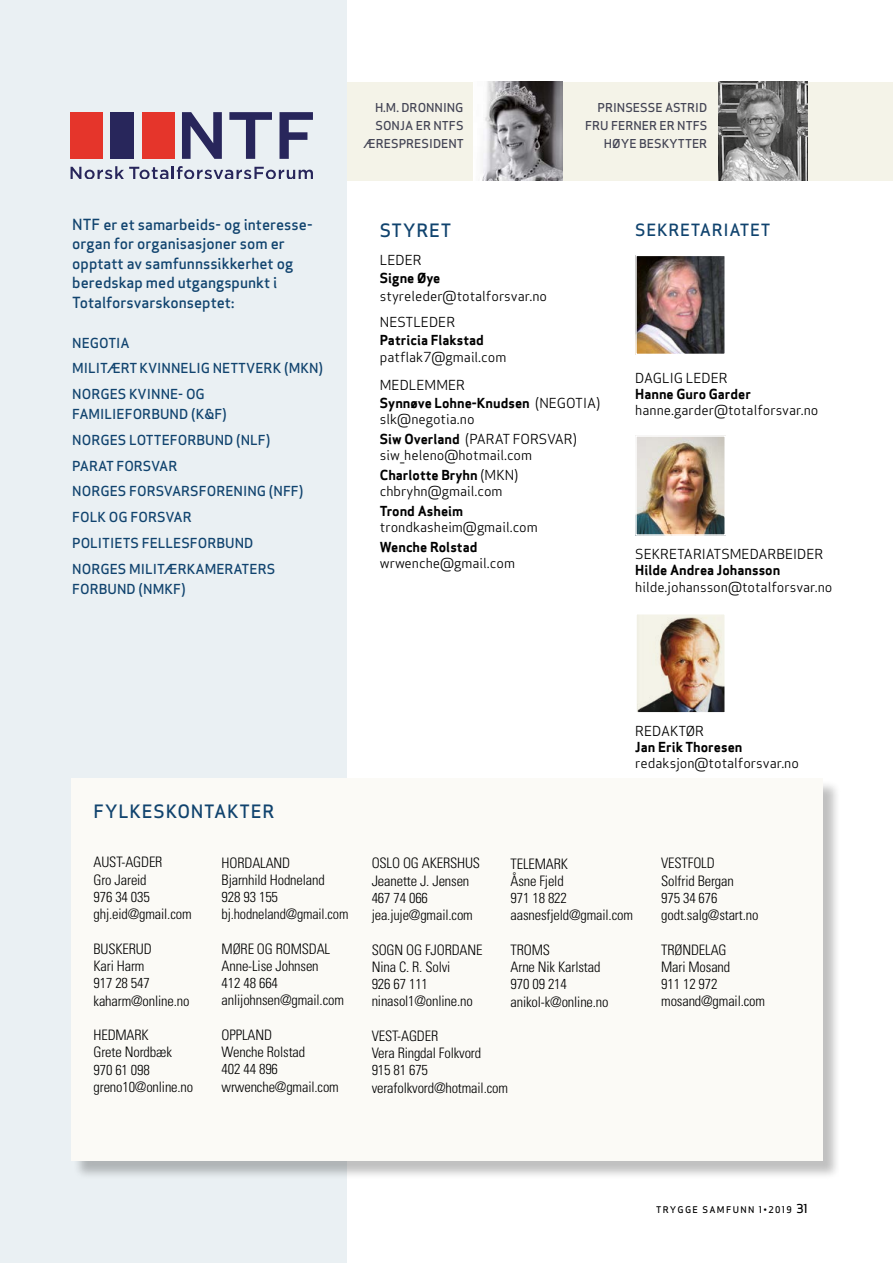
<style>
.page{position:relative;width:893px;height:1263px;background:#fff}
.page>*{position:absolute;margin:0;border:0;box-sizing:border-box;transform-origin:0 0}
.t1{font:18px "Apex Sans Medium T";letter-spacing:.04em;color:#10436e}
.t2{font:16.5px "Apex Sans Medium T";letter-spacing:.04em;color:#10436e}
.t3{font:15px/19.6px "Apex Sans Medium T";color:#10436e}
.t4{font:300 condensed 14.4px/17.2px "Univers";letter-spacing:-.01em;color:#000}
.t5{font:13.5px/26.5px "Apex Sans Book T";color:#000}
.t6{font:13.5px/26px "Apex Sans Medium T";color:#10436e}
.t7{font:13.5px "Apex Sans Bold T";color:#000}
.t8{font:12px/18px "Apex Sans Medium T";color:#444555;text-align:right}
.t9{font:9px "Apex Sans Medium C";letter-spacing:.15em;color:#000}
.s1{font-family:"Apex Sans Book T"}
.s2{font-family:"Apex Sans Bold T"}
.s3{font-size:12px}
</style>
<div class="page">
<img style="left:638px;top:258px;width:85px;height:94px">
<div style="left:635px;top:255px;width:91px;height:100px;border:2px solid #fff"></div>
<img style="left:638px;top:438px;width:85px;height:95px">
<div style="left:635px;top:435px;width:91px;height:101px;border:2px solid #fff"></div>
<img style="left:638px;top:616px;width:85px;height:94px">
<div style="left:635px;top:613px;width:91px;height:100px;border:2px solid #fff"></div>
<div style="left:26px;top:82px;width:867px;height:99px;background:#f4f3e8"></div>
<img style="left:473px;top:82px;width:90px;height:99px">
<img style="left:718px;top:82px;width:89px;height:99px">
<div style="left:0;top:0;width:347px;height:1263px;background:#eaf0f3"></div>
<div style="left:71px;top:112px;width:32px;height:47px;background:#e5352b"></div>
<div style="left:142px;top:112px;width:32px;height:47px;background:#e5352b"></div>
<div style="left:111px;top:112px;width:23px;height:47px;background:#28265b"></div>
<svg style="left:182px;top:112px;width:40px;height:47px"></svg>
<svg style="left:229px;top:112px;width:43px;height:47px"></svg>
<svg style="left:280px;top:112px;width:33px;height:47px"></svg>
<svg style="left:71px;top:166px;width:242px;height:13px"></svg>
<div style="left:73px;top:780px;width:768px;height:400px;background:#000;opacity:.25"></div>
<div style="left:71px;top:778px;width:751px;height:383px;background:#fbfaf6"></div>
<p class="t3" style="left:72px;top:214px;width:242px">NTF er et samarbeids- og interesse&shy;organ for organisasjoner som er opptatt av samfunnssikkerhet og beredskap med utgangspunkt i<br>Totalforsvarskonseptet:</p>
<p class="t6" style="left:72px;top:329px;width:252px">NEGOTIA<br>MILITÆRT KVINNELIG NETTVERK (MKN)<br>NORGES KVINNE- OG</p>
<p class="t6" style="left:72px;top:401px;width:233px">FAMILIEFORBUND (K&amp;F)<br>NORGES LOTTEFORBUND (NLF)<br>PARAT FORSVAR<br>NORGES FORSVARSFORENING (NFF)<br>FOLK OG FORSVAR<br>POLITIETS FELLESFORBUND<br>NORGES MILITÆRKAMERATERS</p>
<p class="t6" style="left:72px;top:575px;width:115px">FORBUND (NMKF)</p>
<p class="t8" style="left:364px;top:99px;width:102px">H.M. DRONNING<br>SONJA ER NTFS<br>ÆRESPRESIDENT</p>
<p class="t8" style="left:585px;top:99px;width:124px">PRINSESSE ASTRID<br>FRU FERNER ER NTFS<br>HØYE BESKYTTER</p>
<p class="t1" style="left:380px;top:219px;width:73px">STYRET</p>
<p class="t5" style="left:380px;top:247px;width:43px">LEDER</p>
<p class="t7" style="left:380px;top:269px;width:62px">Signe Øye</p>
<p class="t5" style="left:380px;top:283px;width:169px">styreleder@totalforsvar.no<br>NESTLEDER</p>
<p class="t7" style="left:380px;top:332px;width:105px">Patricia Flakstad</p>
<p class="t5" style="left:380px;top:343px;width:128px;line-height:28px">patflak7@gmail.com<br>MEDLEMMER</p>
<p class="t7" style="left:380px;top:394px;width:222px">Synnøve Lohne-Knudsen <span class="s1">(NEGOTIA)</span></p>
<p class="t5" style="left:380px;top:410px;width:199px;line-height:19.5px">slk@negotia.no<br><span class="s2">Siw Overland</span> (PARAT FORSVAR)</p>
<p class="t5" style="left:380px;top:442px;width:154px">siw_heleno@hotmail.com</p>
<p class="t7" style="left:380px;top:466px;width:140px">Charlotte Bryhn <span class="s1">(MKN)</span></p>
<p class="t5" style="left:380px;top:478px;width:124px">chbryhn@gmail.com</p>
<p class="t7" style="left:380px;top:502px;width:85px">Trond Asheim</p>
<p class="t5" style="left:380px;top:514px;width:159px">trondkasheim@gmail.com</p>
<p class="t7" style="left:380px;top:538px;width:99px">Wenche Rolstad</p>
<p class="t5" style="left:380px;top:550px;width:137px">wrwenche@gmail.com</p>
<p class="t2" style="left:635px;top:219px;width:137px">SEKRETARIATET</p>
<p class="t5" style="left:635px;top:364px;width:94px">DAGLIG LEDER</p>
<p class="t7" style="left:635px;top:385px;width:117px">Hanne Guro Garder</p>
<p class="t5" style="left:635px;top:397px;width:185px">hanne.garder@totalforsvar.no</p>
<p class="t5" style="left:635px;top:541px;width:190px">SEKRETARIATSMEDARBEIDER</p>
<p class="t7" style="left:635px;top:562px;width:147px">Hilde Andrea Johansson</p>
<p class="t5" style="left:635px;top:573px;width:199px">hilde.johansson@totalforsvar.no</p>
<p class="t1" style="left:94px;top:799px;width:182px">FYLKESKONTAKTER</p>
<p class="t4" style="left:94px;top:854px;width:100px">AUST-AGDER<br>Gro Jareid<br>976 34 035 ghj.eid@gmail.com</p>
<p class="t4" style="left:94px;top:940px;width:97px">BUSKERUD<br>Kari Harm<br>917 28 547 kaharm@online.no</p>
<p class="t4" style="left:94px;top:1026px;width:101px">HEDMARK<br>Grete Nordbæk<br>970 61 098 greno10@online.no</p>
<p class="t4" style="left:222px;top:854px;width:128px">HORDALAND<br>Bjarnhild Hodneland<br>928 93 155 bj.hodneland@gmail.com</p>
<p class="t4" style="left:222px;top:940px;width:124px">MØRE OG ROMSDAL<br>Anne-Lise Johnsen<br>412 48 664 anlijohnsen@gmail.com</p>
<p class="t4" style="left:222px;top:1026px;width:119px">OPPLAND<br>Wenche Rolstad<br>402 44 896 wrwenche@gmail.com</p>
<p class="t5" style="left:635px;top:717px;width:70px">REDAKTØR</p>
<p class="t7" style="left:635px;top:738px;width:109px">Jan Erik Thoresen</p>
<p class="t5" style="left:635px;top:750px;width:165px">redaksjon@totalforsvar.no</p>
<p class="t4" style="left:372px;top:855px;width:110px">OSLO OG AKERSHUS<br>Jeanette J. Jensen<br>467 74 066 jea.juje@gmail.com</p>
<p class="t4" style="left:372px;top:941px;width:112px">SOGN OG FJORDANE<br>Nina C. R. Solvi<br>926 67 111 ninasol1@online.no</p>
<p class="t4" style="left:372px;top:1027px;width:138px">VEST-AGDER<br>Vera Ringdal Folkvord<br>915 81 675 verafolkvord@hotmail.com</p>
<p class="t4" style="left:511px;top:855px;width:124px">TELEMARK<br>Åsne Fjeld<br>971 18 822 aasnesfjeld@gmail.com</p>
<p class="t4" style="left:511px;top:941px;width:99px">TROMS<br>Arne Nik Karlstad<br>970 09 214 anikol-k@online.no</p>
<p class="t4" style="left:661px;top:855px;width:99px">VESTFOLD<br>Solfrid Bergan<br>975 34 676 godt.salg@start.no</p>
<p class="t4" style="left:661px;top:941px;width:105px">TRØNDELAG<br>Mari Mosand<br>911 12 972 mosand@gmail.com</p>
<p class="t9" style="left:656px;top:1204px;width:153px">TRYGGE SAMFUNN 1•2019 <span class="s3">31</span></p>
</div>
